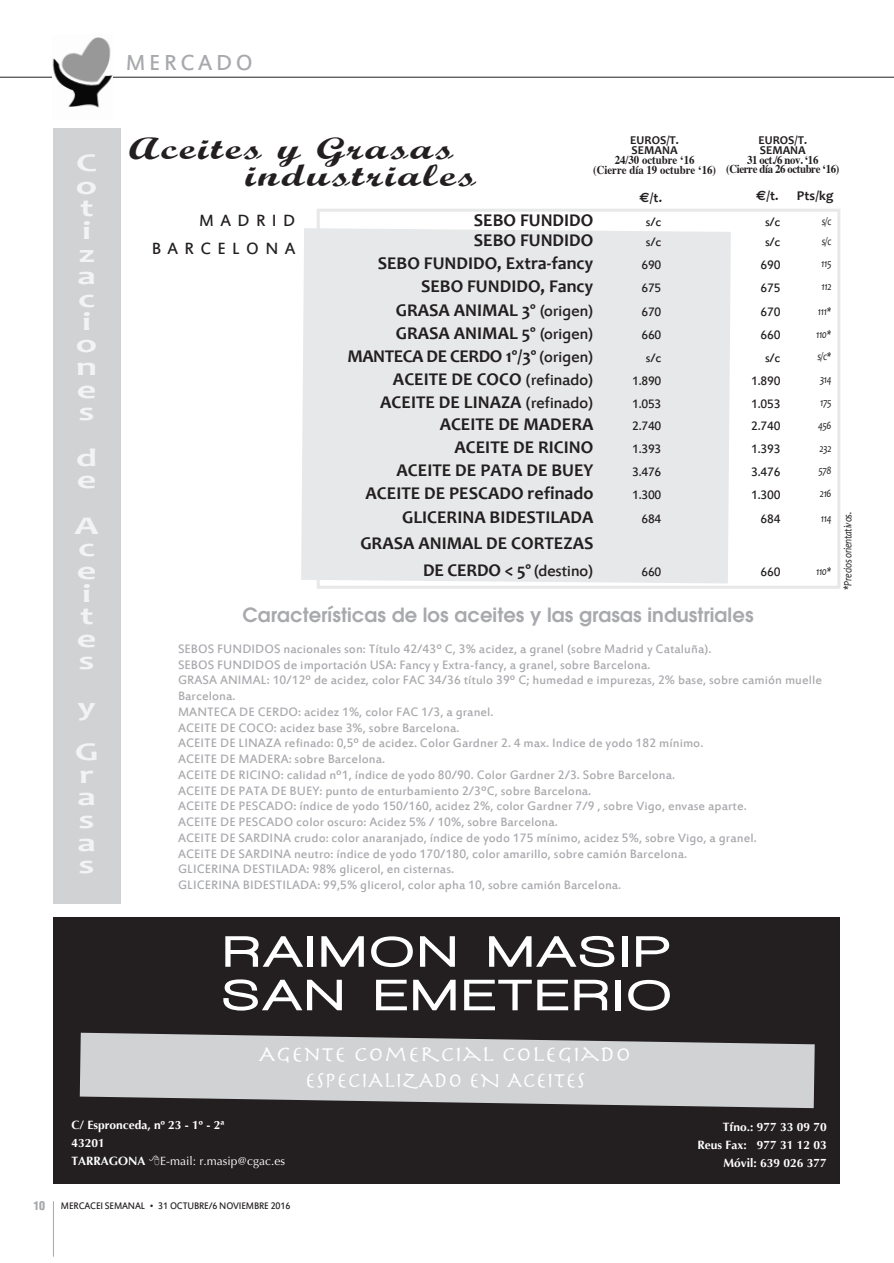
<style>
.page{position:relative;width:894px;height:1263px;background:#fff}
.page>*{position:absolute;margin:0;border:0;box-sizing:border-box;transform-origin:0 0}
.t1{font:900 45px/43.5px "Walkway";letter-spacing:.115em;color:#fff;scale:1.21 1}
.t2{font:700 31.5px/27px "Script";letter-spacing:.05em;color:#231f20;scale:1.4 1}
.t3{font:700 25.5px/22.6px "Candara";color:#f2f3f4;scale:1.5 1}
.t4{font:24px "Estrangelo Edessa";letter-spacing:.15em;color:#a8a9ad}
.t5{font:22.5px/25.5px "Herculanum";color:#fff;text-align:center;scale:1.11 1}
.t6{font:600 19.5px "Avant Garde";letter-spacing:.005em;color:#a8a9ad}
.t7{font:700 18px/27.3px "Candara";color:#231f20;text-align:right}
.t8{font:700 18px "Candara";letter-spacing:-.025em;color:#231f20}
.t9{font:18px "Estrangelo Edessa";letter-spacing:.355em;color:#231f20}
.t10{font:13.5px/15.8px "Estrangelo Edessa";letter-spacing:.005em;color:#a8a9ad}
.t11{font:13.5px "Estrangelo Edessa";letter-spacing:-.015em;color:#231f20}
.t12{font:700 13.5px "Candara";color:#231f20}
.t13{font:700 12px/18px "Optima";color:#fff}
.t14{font:700 12px/9.8px "Times";letter-spacing:-.035em;color:#231f20;text-align:center;scale:.9 1}
.t15{font:700 12px/9.8px "Times";color:#231f20;text-align:center;scale:.9 1}
.t16{font:700 12px/9.8px "Candara";color:#231f20}
.t17{font:900 condensed 12px "Helvetica";color:#a8a9ad}
.t18{font:italic 11.25px "Candara";letter-spacing:-.03em;color:#231f20;scale:.85 1}
.t19{font:10.5px "Estrangelo Edessa";letter-spacing:-.015em;color:#231f20;scale:.95 1}
.s1{font-family:"Euro Sans"}
.s2{font-family:"Estrangelo Edessa";font-weight:400}
.s3{font-weight:400}
</style>
<div class="page">
<hr style="left:0;top:77px;width:894px;height:1px;background:#231f20">
<img style="left:53px;top:37px;width:59px;height:71px">
<hr style="left:53px;top:1201px;width:1px;height:55px;background:#a8a9ad">
<div style="left:301px;top:228px;width:430px;height:355px;background:#e7e8e9"></div>
<div style="left:53px;top:128px;width:67px;height:775px;background:#d1d2d4"></div>
<div style="left:317px;top:209px;width:523px;height:380px;border:3px solid #e7e8e9"></div>
<div style="left:53px;top:917px;width:786px;height:267px;background:#231f20"></div>
<svg style="left:80px;top:1032px;width:735px;height:76px;fill:#d1d2d4"></svg>
<h3 class="t3" style="left:76px;top:151px;width:16px">C o t i z a c i o n e s</h3>
<h3 class="t3" style="left:76px;top:445px;width:16px">d e</h3>
<h3 class="t3" style="left:75px;top:513px;width:18px">A c e i t e s</h3>
<h3 class="t3" style="left:75px;top:683px;width:17px;line-height:45.3px">y<br>G</h3>
<h3 class="t3" style="left:77px;top:762px;width:14px;text-align:justify">r a s a s</h3>
<h3 class="t4" style="left:126px;top:50px;width:129px">MERCADO</h3>
<h2 class="t2" style="left:245px;top:137px;width:166px;text-indent:-116px">Aceites y Grasas industriales</h2>
<p class="t16" style="left:758px;top:135px;width:50px">EUROS/T.<br>SEMANA</p>
<p class="t14" style="left:726px;top:156px;width:127px">31 oct./6 nov. ‘16<br>(Cierre día 26 octubre ‘16)</p>
<p class="t16" style="left:630px;top:135px;width:50px">EUROS/T.<br>SEMANA</p>
<p class="t15" style="left:593px;top:156px;width:138px">24/30 octubre ‘16<br>(Cierre día 19 octubre ‘16)</p>
<p class="t12" style="left:639px;top:189px;width:24px"><span class="s1">€</span>/t.</p>
<p class="t12" style="left:756px;top:187px;width:24px"><span class="s1">€</span>/t.</p>
<p class="t12" style="left:797px;top:187px;width:38px">Pts/kg</p>
<h3 class="t9" style="left:199px;top:212px;width:98px">MADRID</h3>
<h3 class="t9" style="left:152px;top:239px;width:145px">BARCELONA</h3>
<h3 class="t7" style="left:474px;top:206px;width:121px">SEBO FUNDIDO</h3>
<p class="t11" style="left:646px;top:215px;width:17px">s/c</p>
<p class="t11" style="left:765px;top:215px;width:17px">s/c</p>
<p class="t18" style="left:822px;top:214px;width:13px">s/c</p>
<h3 class="t7" style="left:474px;top:226px;width:121px">SEBO FUNDIDO</h3>
<p class="t11" style="left:646px;top:235px;width:17px">s/c</p>
<p class="t11" style="left:765px;top:235px;width:17px">s/c</p>
<p class="t18" style="left:822px;top:234px;width:13px">s/c</p>
<h3 class="t7" style="left:378px;top:249px;width:217px">SEBO FUNDIDO, Extra-fancy</h3>
<p class="t11" style="left:641px;top:258px;width:22px">690</p>
<p class="t11" style="left:760px;top:258px;width:22px">690</p>
<p class="t18" style="left:821px;top:257px;width:14px">115</p>
<h3 class="t7" style="left:421px;top:272px;width:174px">SEBO FUNDIDO, Fancy</h3>
<p class="t11" style="left:641px;top:281px;width:22px">675</p>
<p class="t11" style="left:760px;top:281px;width:22px">675</p>
<p class="t18" style="left:821px;top:279px;width:13px">112</p>
<h3 class="t7" style="left:396px;top:296px;width:199px">GRASA ANIMAL 3º <span class="s2">(origen)</span></h3>
<p class="t11" style="left:641px;top:305px;width:22px">670</p>
<p class="t11" style="left:760px;top:305px;width:22px">670</p>
<p class="t18" style="left:818px;top:304px;width:18px">111*</p>
<h3 class="t7" style="left:396px;top:319px;width:199px">GRASA ANIMAL 5º <span class="s2">(origen)</span></h3>
<p class="t11" style="left:641px;top:328px;width:22px">660</p>
<p class="t11" style="left:760px;top:328px;width:22px">660</p>
<p class="t18" style="left:816px;top:327px;width:20px">110*</p>
<h3 class="t8" style="left:347px;top:345px;width:247px">MANTECA DE CERDO 1º/3º <span class="s2">(origen)</span></h3>
<p class="t11" style="left:646px;top:351px;width:17px">s/c</p>
<p class="t11" style="left:765px;top:351px;width:17px">s/c</p>
<p class="t18" style="left:817px;top:350px;width:18px">s/c*</p>
<h3 class="t7" style="left:393px;top:365px;width:202px">ACEITE DE COCO <span class="s2">(refinado)</span></h3>
<p class="t11" style="left:632px;top:374px;width:31px">1.890</p>
<p class="t11" style="left:751px;top:374px;width:31px">1.890</p>
<p class="t18" style="left:820px;top:372px;width:15px">314</p>
<h3 class="t7" style="left:380px;top:388px;width:215px">ACEITE DE LINAZA <span class="s2">(refinado)</span></h3>
<p class="t11" style="left:632px;top:397px;width:31px">1.053</p>
<p class="t11" style="left:751px;top:397px;width:31px">1.053</p>
<p class="t18" style="left:820px;top:395px;width:15px">175</p>
<h3 class="t7" style="left:440px;top:410px;width:155px">ACEITE DE MADERA</h3>
<p class="t11" style="left:632px;top:419px;width:31px">2.740</p>
<p class="t11" style="left:751px;top:419px;width:31px">2.740</p>
<p class="t18" style="left:818px;top:418px;width:17px">456</p>
<h3 class="t7" style="left:454px;top:433px;width:140px">ACEITE DE RICINO</h3>
<p class="t11" style="left:632px;top:442px;width:31px">1.393</p>
<p class="t11" style="left:751px;top:442px;width:31px">1.393</p>
<p class="t18" style="left:819px;top:441px;width:16px">232</p>
<h3 class="t7" style="left:397px;top:456px;width:198px">ACEITE DE PATA DE BUEY</h3>
<p class="t11" style="left:632px;top:465px;width:31px">3.476</p>
<p class="t11" style="left:751px;top:465px;width:31px">3.476</p>
<p class="t18" style="left:818px;top:464px;width:17px">578</p>
<h3 class="t7" style="left:366px;top:479px;width:229px">ACEITE DE PESCADO refinado</h3>
<p class="t11" style="left:632px;top:488px;width:31px">1.300</p>
<p class="t11" style="left:751px;top:488px;width:31px">1.300</p>
<p class="t18" style="left:820px;top:486px;width:15px">216</p>
<h3 class="t7" style="left:402px;top:503px;width:193px">GLICERINA BIDESTILADA</h3>
<p class="t11" style="left:641px;top:512px;width:22px">684</p>
<p class="t11" style="left:760px;top:512px;width:22px">684</p>
<p class="t18" style="left:821px;top:511px;width:14px">114</p>
<h3 class="t7" style="left:360px;top:529px;width:234px">GRASA ANIMAL DE CORTEZAS<br>DE CERDO &lt; 5º <span class="s2">(destino)</span></h3>
<p class="t11" style="left:641px;top:565px;width:22px">660</p>
<p class="t11" style="left:760px;top:565px;width:22px">660</p>
<p class="t18" style="left:816px;top:564px;width:20px">110*</p>
<h3 class="t6" style="left:242px;top:607px;width:512px">Características de los aceites y las grasas industriales</h3>
<p class="t10" style="left:178px;top:641px;width:646px">SEBOS FUNDIDOS nacionales son: Título 42/43º C, 3% acidez, a granel (sobre Madrid y Cataluña).<br>SEBOS FUNDIDOS de importación USA: Fancy y Extra-fancy, a granel, sobre Barcelona.<br>GRASA ANIMAL: 10/12º de acidez, color FAC 34/36 título 39º C; humedad e impurezas, 2% base, sobre camión muelle Barcelona.<br>MANTECA DE CERDO: acidez 1%, color FAC 1/3, a granel.<br>ACEITE DE COCO: acidez base 3%, sobre Barcelona.<br>ACEITE DE LINAZA refinado: 0,5º de acidez. Color Gardner 2. 4 max. Indice de yodo 182 mínimo.<br>ACEITE DE MADERA: sobre Barcelona.<br>ACEITE DE RICINO: calidad nº1, índice de yodo 80/90. Color Gardner 2/3. Sobre Barcelona.<br>ACEITE DE PATA DE BUEY: punto de enturbamiento 2/3ºC, sobre Barcelona.<br>ACEITE DE PESCADO: índice de yodo 150/160, acidez 2%, color Gardner 7/9 , sobre Vigo, envase aparte.<br>ACEITE DE PESCADO color oscuro: Acidez 5% / 10%, sobre Barcelona.<br>ACEITE DE SARDINA crudo: color anaranjado, índice de yodo 175 mínimo, acidez 5%, sobre Vigo, a granel.<br>ACEITE DE SARDINA neutro: índice de yodo 170/180, color amarillo, sobre camión Barcelona.<br>GLICERINA DESTILADA: 98% glicerol, en cisternas.<br>GLICERINA BIDESTILADA: 99,5% glicerol, color apha 10, sobre camión Barcelona.</p>
<p class="t18" style="left:840px;top:590px;width:94px;rotate:-90deg">*Precios orientativos.</p>
<h1 class="t1" style="left:223px;top:929px;width:370px">RAIMON MASIP<br>SAN EMETERIO</h1>
<h3 class="t5" style="left:259px;top:1042px;width:337px">AGENTE COMERCIAL COLEGIADO<br>ESPECIALIZADO EN ACEITES</h3>
<p class="t13" style="left:71px;top:1116px;width:215px">C/ Espronceda, nº 23 - 1º - 2ª<br>43201<br>TARRAGONA <span class="s3">E-mail: r.masip@cgac.es</span></p>
<p class="t13" style="left:697px;top:1118px;width:131px;text-align:right">Tfno.: 977 33 09 70<br>Reus Fax: 977 31 12 03<br>Móvil: 639 026 377</p>
<p class="t17" style="left:34px;top:1201px;width:13px">10</p>
<p class="t19" style="left:61px;top:1200px;width:243px">MERCACEI SEMANAL • 31 OCTUBRE/6 NOVIEMBRE 2016</p>
</div>
